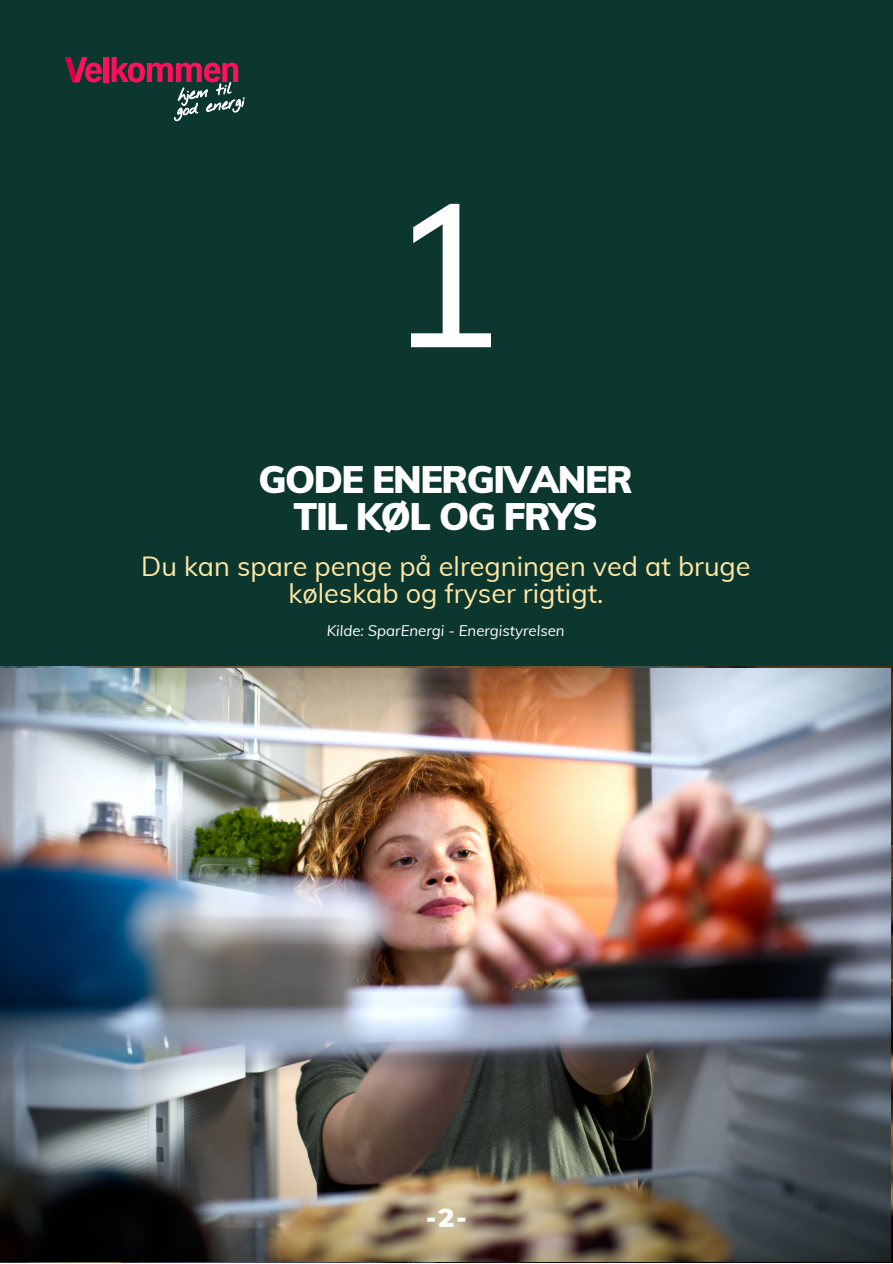
<style>
.page{position:relative;width:893px;height:1264px;background:#fff}
.page>*{position:absolute;margin:0;border:0;box-sizing:border-box;transform-origin:0 0}
.t1{font:201.3px "Muli";color:#fff}
.t2{font:900 37.5px "Muli";letter-spacing:-.04em;color:#fff}
.t3{font:27px/27px "Muli";color:#ffe7a5;text-align:center}
.t4{font:800 26.4px "Montserrat";color:#fff}
.t5{font:italic 15px "Muli";color:#fff}
</style>
<div class="page">
<div style="left:0;top:0;width:892px;height:1262px;background:#0c372f"></div>
<svg style="left:65px;top:57px;width:37px;height:25px"></svg>
<div style="left:104px;top:57px;width:5px;height:25px;background:#ff105a"></div>
<svg style="left:112px;top:57px;width:132px;height:64px"></svg>
<img style="left:0;top:668px;width:890px;height:593px">
<p class="t1" style="left:385px;top:145px;width:122px">1</p>
<p class="t2" style="left:258px;top:455px;width:376px">GODE ENERGIVANER</p>
<p class="t2" style="left:293px;top:492px;width:306px">TIL KØL OG FRYS</p>
<p class="t3" style="left:141px;top:552px;width:611px">Du kan spare penge på elregningen ved at bruge køleskab og fryser rigtigt.</p>
<p class="t5" style="left:327px;top:620px;width:239px">Kilde: SparEnergi - Energistyrelsen</p>
<p class="t4" style="left:426px;top:1200px;width:42px">-2-</p>
</div>
